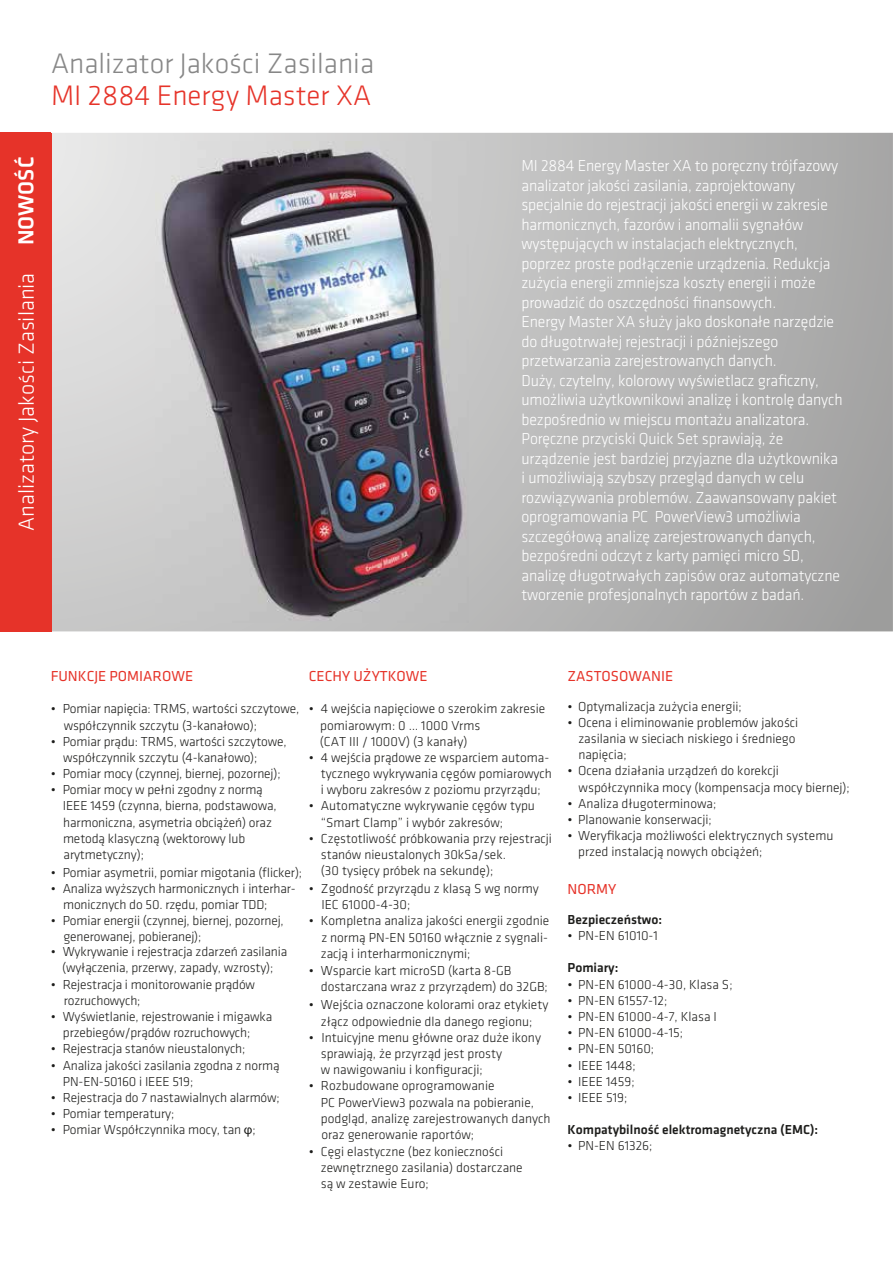
<style>
.page{position:relative;width:893px;height:1263px;background:#fff}
.page>*{position:absolute;margin:0;border:0;box-sizing:border-box;transform-origin:0 0}
.t1{font:300 29.25px "Klavika";color:#878787}
.t2{font:300 29.25px "Klavika";color:#e63329}
.t3{font:300 22.5px "Klavika";color:#fff}
.t4{font:300 16.5px/19.5px "Klavika";letter-spacing:-.01em;color:#fff;scale:.96 1}
.t5{font:15px "Klavika";color:#e63329}
.t6{font:300 13.5px/16.2px "Klavika";color:#1d1d1b}
.t7{font:500 13.5px "Klavika";color:#1d1d1b}
.s1{font-weight:500}
.s2{font-family:"Myriad Pro";font-weight:400}
</style>
<div class="page">
<svg style="left:51px;top:133px;width:841px;height:498px;background:#bababa"></svg>
<img style="left:155px;top:142px;width:313px;height:480px">
<div style="left:0;top:133px;width:51px;height:498px;background:#e63329"></div>
<h1 class="t1" style="left:51px;top:48px;width:324px">Analizator Jakości Zasilania</h1>
<h1 class="t2" style="left:51px;top:79px;width:322px">MI 2884 Energy Master XA</h1>
<h2 class="t3" style="left:14px;top:531px;width:376px;rotate:-90deg">Analizatory Jakości Zasilania <span class="s1">NOWOŚĆ</span></h2>
<p class="t4" style="left:521px;top:156px;width:336px">MI 2884 Energy Master XA to poręczny trójfazowy analizator jakości zasilania, zaprojektowany specjalnie do rejestracji jakości energii w zakresie harmonicznych, fazorów i anomalii sygnałów występujących w instalacjach elektrycznych, poprzez proste podłączenie urządzenia. Redukcja zużycia energii zmniejsza koszty energii i może prowadzić do oszczędności finansowych.<br>Energy Master XA służy jako doskonałe narzędzie do długotrwałej rejestracji i późniejszego przetwarzania zarejestrowanych danych.<br>Duży, czytelny, kolorowy wyświetlacz graficzny, umożliwia użytkownikowi analizę i kontrolę danych bezpośrednio w miejscu montażu analizatora.<br>Poręczne przyciski Quick Set sprawiają, że urządzenie jest bardziej przyjazne dla użytkownika i umożliwiają szybszy przegląd danych w celu rozwiązywania problemów. Zaawansowany pakiet oprogramowania PC PowerView3 umożliwia szczegółową analizę zarejestrowanych danych, bezpośredni odczyt z karty pamięci micro SD, analizę długotrwałych zapisów oraz automatyczne tworzenie profesjonalnych raportów z badań.</p>
<p class="t5" style="left:51px;top:668px;width:144px">FUNKCJE POMIAROWE</p>
<p class="t6" style="left:64px;top:701px;width:237px;text-indent:-13px">• Pomiar napięcia: TRMS, wartości szczytowe, współczynnik szczytu (3-kanałowo);</p>
<p class="t6" style="left:63px;top:733px;width:225px;text-indent:-12px">• Pomiar prądu: TRMS, wartości szczytowe, współczynnik szczytu (4-kanałowo);</p>
<p class="t6" style="left:51px;top:766px;width:231px">• Pomiar mocy (czynnej, biernej, pozornej);</p>
<p class="t6" style="left:63px;top:782px;width:215px;text-indent:-12px">• Pomiar mocy w pełni zgodny z normą<br>IEEE 1459 (czynna, bierna, podstawowa, harmoniczna, asymetria obciążeń) oraz metodą klasyczną (wektorowy lub arytmetyczny);</p>
<p class="t6" style="left:51px;top:864px;width:253px">• Pomiar asymetrii, pomiar migotania (flicker);</p>
<p class="t6" style="left:63px;top:881px;width:234px;text-indent:-12px">• Analiza wyższych harmonicznych i interhar&shy;monicznych do 50. rzędu, pomiar TDD;</p>
<p class="t6" style="left:63px;top:913px;width:222px;text-indent:-13px">• Pomiar energii (czynnej, biernej, pozornej, generowanej, pobieranej);</p>
<p class="t6" style="left:51px;top:944px;width:238px;text-align:center">• Wykrywanie i rejestracja zdarzeń zasilania (wyłączenia, przerwy, zapady, wzrosty);</p>
<p class="t6" style="left:64px;top:977px;width:193px;text-indent:-13px">• Rejestracja i monitorowanie prądów rozruchowych;</p>
<p class="t6" style="left:63px;top:1009px;width:211px;text-indent:-12px">• Wyświetlanie, rejestrowanie i migawka przebiegów/prądów rozruchowych;</p>
<p class="t6" style="left:51px;top:1041px;width:196px">• Rejestracja stanów nieustalonych;</p>
<p class="t6" style="left:63px;top:1057px;width:218px;text-indent:-12px">• Analiza jakości zasilania zgodna z normą<br>PN-EN-50160 i IEEE 519;</p>
<p class="t6" style="left:51px;top:1090px;width:230px">• Rejestracja do 7 nastawialnych alarmów;</p>
<p class="t6" style="left:51px;top:1106px;width:125px">• Pomiar temperatury;</p>
<p class="t6" style="left:51px;top:1122px;width:206px">• Pomiar Współczynnika mocy, tan <span class="s2">φ</span>;</p>
<p class="t5" style="left:309px;top:668px;width:120px">CECHY UŻYTKOWE</p>
<p class="t6" style="left:320px;top:701px;width:227px;text-indent:-11px">• 4 wejścia napięciowe o szerokim zakresie pomiarowym: 0 … 1000 Vrms<br>(CAT III / 1000V) (3 kanały)</p>
<p class="t6" style="left:321px;top:750px;width:233px;text-indent:-12px">• 4 wejścia prądowe ze wsparciem automa&shy;tycznego wykrywania cęgów pomiarowych i wyboru zakresów z poziomu przyrządu;</p>
<p class="t6" style="left:321px;top:798px;width:216px;text-indent:-12px">• Automatyczne wykrywanie cęgów typu “Smart Clamp” i wybór zakresów;</p>
<p class="t6" style="left:321px;top:831px;width:233px;text-indent:-12px">• Częstotliwość próbkowania przy rejestracji stanów nieustalonych 30kSa/sek.<br>(30 tysięcy próbek na sekundę);</p>
<p class="t6" style="left:321px;top:880px;width:219px;text-indent:-12px">• Zgodność przyrządu z klasą S wg normy<br>IEC 61000-4-30;</p>
<p class="t6" style="left:321px;top:913px;width:230px;text-align:justify;text-indent:-12px">• Kompletna analiza jakości energii zgodnie z normą PN-EN 50160 włącznie z sygnali&shy;zacją i interharmonicznymi;</p>
<p class="t6" style="left:321px;top:963px;width:228px;text-indent:-12px">• Wsparcie kart microSD (karta 8-GB dostarczana wraz z przyrządem) do 32GB;</p>
<p class="t6" style="left:309px;top:997px;width:241px;text-align:center">• Wejścia oznaczone kolorami oraz etykiety złącz odpowiednie dla danego regionu;</p>
<p class="t6" style="left:321px;top:1029px;width:222px;text-indent:-12px">• Intuicyjne menu główne oraz duże ikony sprawiają, że przyrząd jest prosty<br>w nawigowaniu i konfiguracji;</p>
<p class="t6" style="left:321px;top:1078px;width:231px;text-indent:-12px">• Rozbudowane oprogramowanie<br>PC PowerView3 pozwala na pobieranie, podgląd, analizę zarejestrowanych danych oraz generowanie raportów;</p>
<p class="t6" style="left:321px;top:1144px;width:203px;text-indent:-12px">• Cęgi elastyczne (bez konieczności zewnętrznego zasilania) dostarczane są w zestawie Euro;</p>
<p class="t5" style="left:567px;top:668px;width:107px">ZASTOSOWANIE</p>
<p class="t6" style="left:567px;top:698px;width:176px">• Optymalizacja zużycia energii;</p>
<p class="t6" style="left:578px;top:714px;width:221px;text-indent:-11px">• Ocena i eliminowanie problemów jakości zasilania w sieciach niskiego i średniego napięcia;</p>
<p class="t6" style="left:578px;top:763px;width:273px;text-indent:-11px">• Ocena działania urządzeń do korekcji współczynnika mocy (kompensacja mocy biernej);</p>
<p class="t6" style="left:567px;top:795px;width:150px">• Analiza długoterminowa;</p>
<p class="t6" style="left:567px;top:812px;width:146px">• Planowanie konserwacji;</p>
<p class="t6" style="left:578px;top:828px;width:257px;text-indent:-11px">• Weryfikacja możliwości elektrycznych systemu przed instalacją nowych obciążeń;</p>
<p class="t5" style="left:567px;top:881px;width:50px">NORMY</p>
<p class="t7" style="left:567px;top:912px;width:96px">Bezpieczeństwo:</p>
<p class="t6" style="left:567px;top:928px;width:92px">• PN-EN 61010-1</p>
<p class="t7" style="left:567px;top:961px;width:52px">Pomiary:</p>
<p class="t6" style="left:567px;top:976px;width:166px">• PN-EN 61000-4-30, Klasa S;</p>
<p class="t6" style="left:567px;top:992px;width:101px">• PN-EN 61557-12;</p>
<p class="t6" style="left:567px;top:1009px;width:151px">• PN-EN 61000-4-7, Klasa I</p>
<p class="t6" style="left:567px;top:1025px;width:117px">• PN-EN 61000-4-15;</p>
<p class="t6" style="left:567px;top:1041px;width:88px">• PN-EN 50160;</p>
<p class="t6" style="left:567px;top:1057px;width:70px">• IEEE 1448;</p>
<p class="t6" style="left:567px;top:1073px;width:69px">• IEEE 1459;</p>
<p class="t6" style="left:567px;top:1090px;width:61px">• IEEE 519;</p>
<p class="t7" style="left:567px;top:1122px;width:252px">Kompatybilność elektromagnetyczna (EMC):</p>
<p class="t6" style="left:567px;top:1138px;width:86px">• PN-EN 61326;</p>
</div>
